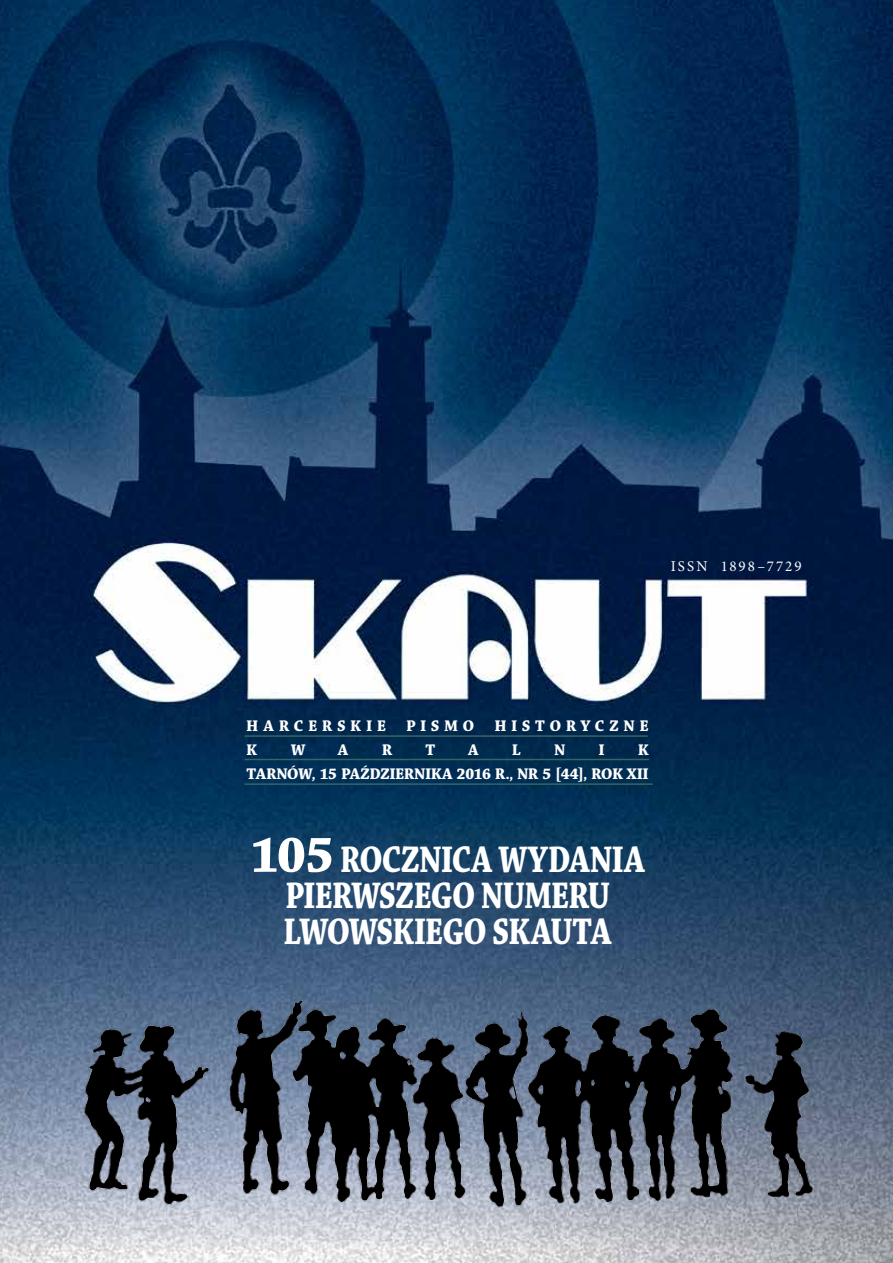
<style>
.page{position:relative;width:893px;height:1263px;background:#fff}
.page>*{position:absolute;margin:0;border:0;box-sizing:border-box;transform-origin:0 0}
.t1{font:39.6px/36px "Chaparral Pro Bold Disp";color:#fff;text-align:center;scale:.83 1}
.t2{font:16.5px "Chaparral Pro Bold Disp";color:#fff}
.t3{font:16.5px "Chaparral Pro Bold Disp";letter-spacing:.03em;color:#fff}
.t4{font:16.5px "Chaparral Pro Bold Disp";letter-spacing:.305em;color:#fff}
.t5{font:16.5px "Chaparral Pro Bold Disp";letter-spacing:.31em;color:#fff}
.t6{font:15px "Minion Pro";letter-spacing:.135em;color:#fff}
.s1{font-size:54px}
</style>
<div class="page">
<img style="left:0;top:0;width:893px;height:1263px">
<img style="left:65px;top:991px;width:763px;height:221px">
<hr style="left:245px;top:735px;width:403px;height:2px;background:#336762">
<hr style="left:245px;top:783px;width:408px;height:2px;background:#336762">
<hr style="left:245px;top:759px;width:404px;height:1px;background:#336762">
<p class="t6" style="left:671px;top:556px;width:132px">ISSN 1898–7729</p>
<p class="t5" style="left:247px;top:717px;width:141px">HARCERSKIE</p>
<p class="t3" style="left:406px;top:717px;width:69px">PISMO</p>
<p class="t4" style="left:495px;top:717px;width:155px">HISTORYCZNE</p>
<p class="t2" style="left:247px;top:765px;width:403px">TARNÓW, 15 PAŹDZIERNIKA 2016 R., NR 5 [44], ROK XII</p>
<p class="t3" style="left:247px;top:740px;width:12px">K</p>
<p class="t3" style="left:291px;top:740px;width:15px">W</p>
<p class="t3" style="left:338px;top:740px;width:12px">A</p>
<p class="t3" style="left:382px;top:740px;width:11px">R</p>
<p class="t3" style="left:425px;top:740px;width:11px">T</p>
<p class="t3" style="left:468px;top:740px;width:12px">A</p>
<p class="t3" style="left:512px;top:740px;width:10px">L</p>
<p class="t3" style="left:554px;top:740px;width:12px">N</p>
<p class="t3" style="left:599px;top:740px;width:7px">I</p>
<p class="t3" style="left:638px;top:740px;width:12px">K</p>
<p class="t1" style="left:250px;top:843px;width:477px"><span class="s1">105</span> ROCZNICA WYDANIA<br>PIERWSZEGO NUMERU<br>LWOWSKIEGO SKAUTA</p>
</div>
